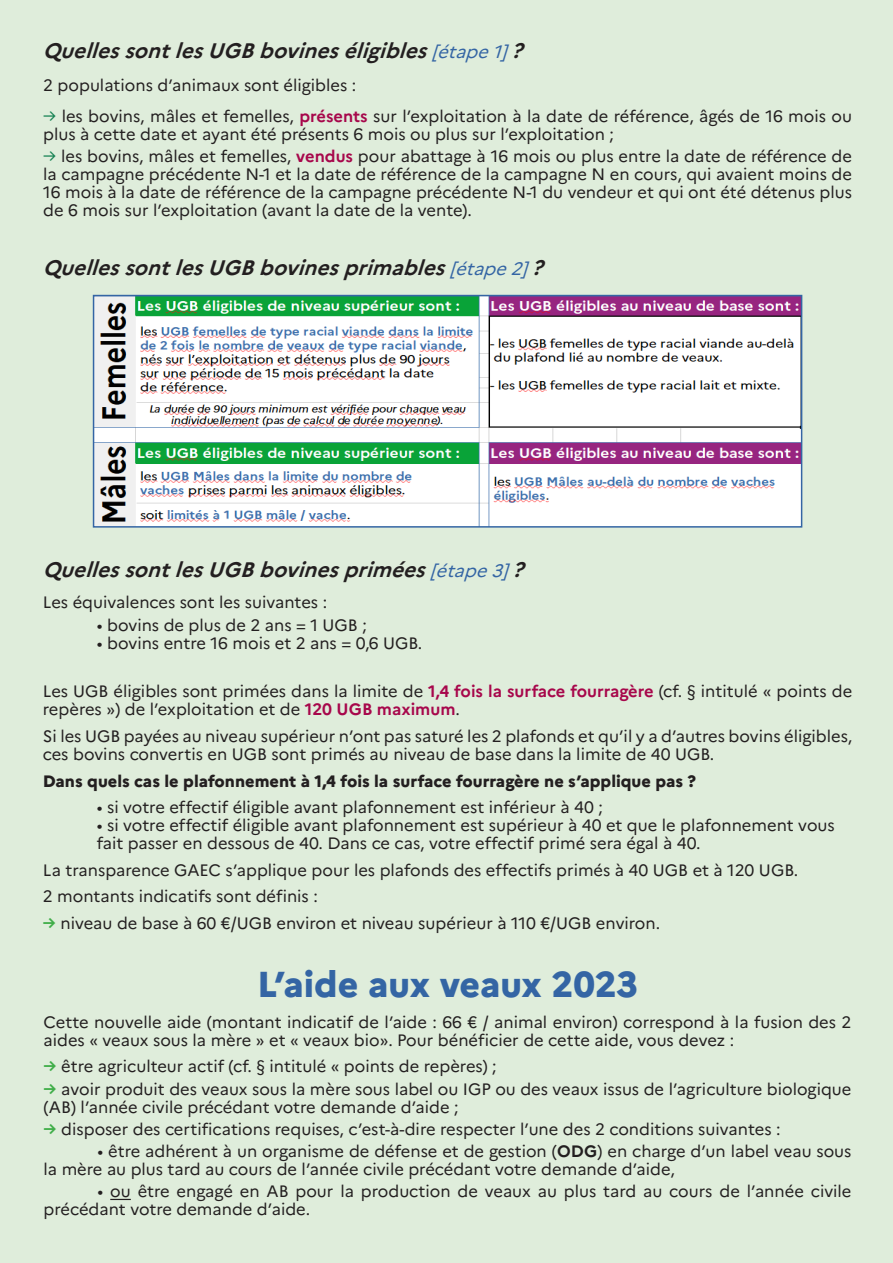
<style>
.page{position:relative;width:893px;height:1263px;background:#dfeddb}
.page>*{position:absolute;margin:0;border:0;box-sizing:border-box;transform-origin:0 0}
.contenu{font:800 36px "Marianne";color:#3465a4}
.contenu_titre{font:italic 700 21px "Marianne";color:#231f20}
.contenu-2{font:16.5px/18px "Marianne";color:#231f20}
.contenu-3{font:800 16.5px "Marianne";color:#231f20}
.s1{font-weight:400;font-size:18px;color:#3465a4}
.s2{color:#168253}
.s3{font-weight:700;color:#a7074b}
.s4{font-weight:700;color:#40ae49}
.s5{font-weight:700}
</style>
<div class="page">
<svg style="left:110px;top:1199px;width:21px;height:1px"></svg>
<img style="left:96px;top:298px;width:703px;height:227px">
<div style="left:93px;top:295px;width:709px;height:233px;border:2px solid #3465a4"></div>
<p class="contenu_titre" style="left:43px;top:38px;width:488px">QuellessontlesUGBbovineséligibles <span class="s1">[étape1]</span>?</p>
<p class="contenu-2" style="left:43px;top:76px;width:314px">2 populations d’animaux sont éligibles :</p>
<p class="contenu-2" style="left:43px;top:107px;width:810px"><span class="s2">→</span> les bovins, mâles et femelles, <span class="s3">présents</span> sur l’exploitation à la date de référence, âgés de 16 mois ou plus à cette date et ayant été présents 6 mois ou plus sur l’exploitation ;</p>
<p class="contenu-2" style="left:43px;top:147px;width:810px;text-align:justify"><span class="s2">→</span> les bovins, mâles et femelles, <span class="s3">vendus</span> pour abattage à 16 mois ou plus entre la date de référence de la campagne précédente N-1 et la date de référence de la campagne N en cours, qui avaient moins de 16 mois à la date de référence de la campagne précédente N-1 du vendeur et qui ont été détenus plus de 6 mois sur l’exploitation (avant la date de la vente).</p>
<p class="contenu_titre" style="left:43px;top:255px;width:509px">QuellessontlesUGBbovinesprimables<span class="s1">[étape2]</span>?</p>
<p class="contenu_titre" style="left:43px;top:557px;width:489px">QuellessontlesUGBbovinesprimées<span class="s1">[étape3]</span>?</p>
<p class="contenu-2" style="left:43px;top:593px;width:286px">Les équivalences sont les suivantes :</p>
<p class="contenu-2" style="left:97px;top:616px;width:271px">• bovins de plus de 2 ans = 1 UGB ;</p>
<p class="contenu-2" style="left:97px;top:634px;width:327px">• bovins entre 16 mois et 2 ans = 0,6 UGB.</p>
<p class="contenu-2" style="left:43px;top:682px;width:811px">Les UGB éligibles sont primées dans la limite de <span class="s3">1,4 fois la surface fourragère</span> (cf. § intitulé « points de repères ») de l’exploitation et de <span class="s3">120 UGB maximum</span>.</p>
<p class="contenu-2" style="left:43px;top:727px;width:811px">Si les UGB payées au niveau supérieur n’ont pas saturé les 2 plafonds et qu’il y a d’autres bovins éligibles, ces bovins convertis en UGB sont primés au niveau de base dans la limite de 40 UGB.</p>
<p class="contenu-3" style="left:43px;top:770px;width:655px">Dans quels cas le plafonnement à 1,4 fois la surface fourragère ne s’applique pas ?</p>
<p class="contenu-2" style="left:97px;top:798px;width:507px">• si votre effectif éligible avant plafonnement est inférieur à 40 ;</p>
<p class="contenu-2" style="left:97px;top:816px;width:739px">• si votre effectif éligible avant plafonnement est supérieur à 40 et que le plafonnement vous fait passer en dessous de 40. Dans ce cas, votre effectif primé sera égal à 40.</p>
<p class="contenu-2" style="left:43px;top:861px;width:757px">La transparence GAEC s’applique pour les plafonds des effectifs primés à 40 UGB et à 120 UGB.</p>
<p class="contenu-2" style="left:43px;top:887px;width:276px">2 montants indicatifs sont définis :</p>
<p class="contenu-2" style="left:43px;top:914px;width:619px"><span class="s4">→</span> niveau de base à 60 €/UGB environ et niveau supérieur à 110 €/UGB environ.</p>
<p class="contenu" style="left:257px;top:962px;width:382px">L’aide aux veaux 2023</p>
<p class="contenu-2" style="left:44px;top:1013px;width:809px">Cette nouvelle aide (montant indicatif de l’aide : 66 € / animal environ) correspond à la fusion des 2 aides « veaux sous la mère » et « veaux bio». Pour bénéficier de cette aide, vous devez :</p>
<p class="contenu-2" style="left:44px;top:1057px;width:454px"><span class="s4">→</span> être agriculteur actif (cf. § intitulé « points de repères) ;</p>
<p class="contenu-2" style="left:44px;top:1079px;width:809px"><span class="s4">→</span> avoir produit des veaux sous la mère sous label ou IGP ou des veaux issus de l’agriculture biologique (AB) l’année civile précédant votre demande d’aide ;</p>
<p class="contenu-2" style="left:44px;top:1120px;width:738px"><span class="s4">→</span> disposer des certifications requises, c’est-à-dire respecter l’une des 2 conditions suivantes :</p>
<p class="contenu-2" style="left:44px;top:1142px;width:809px;text-indent:54px">• être adhérent à un organisme de défense et de gestion (<span class="s5">ODG</span>) en charge d’un label veau sous la mère au plus tard au cours de l’année civile précédant votre demande d’aide,</p>
<p class="contenu-2" style="left:44px;top:1182px;width:809px;text-indent:54px">• ou être engagé en AB pour la production de veaux au plus tard au cours de l’année civile précédant votre demande d’aide.</p>
</div>
